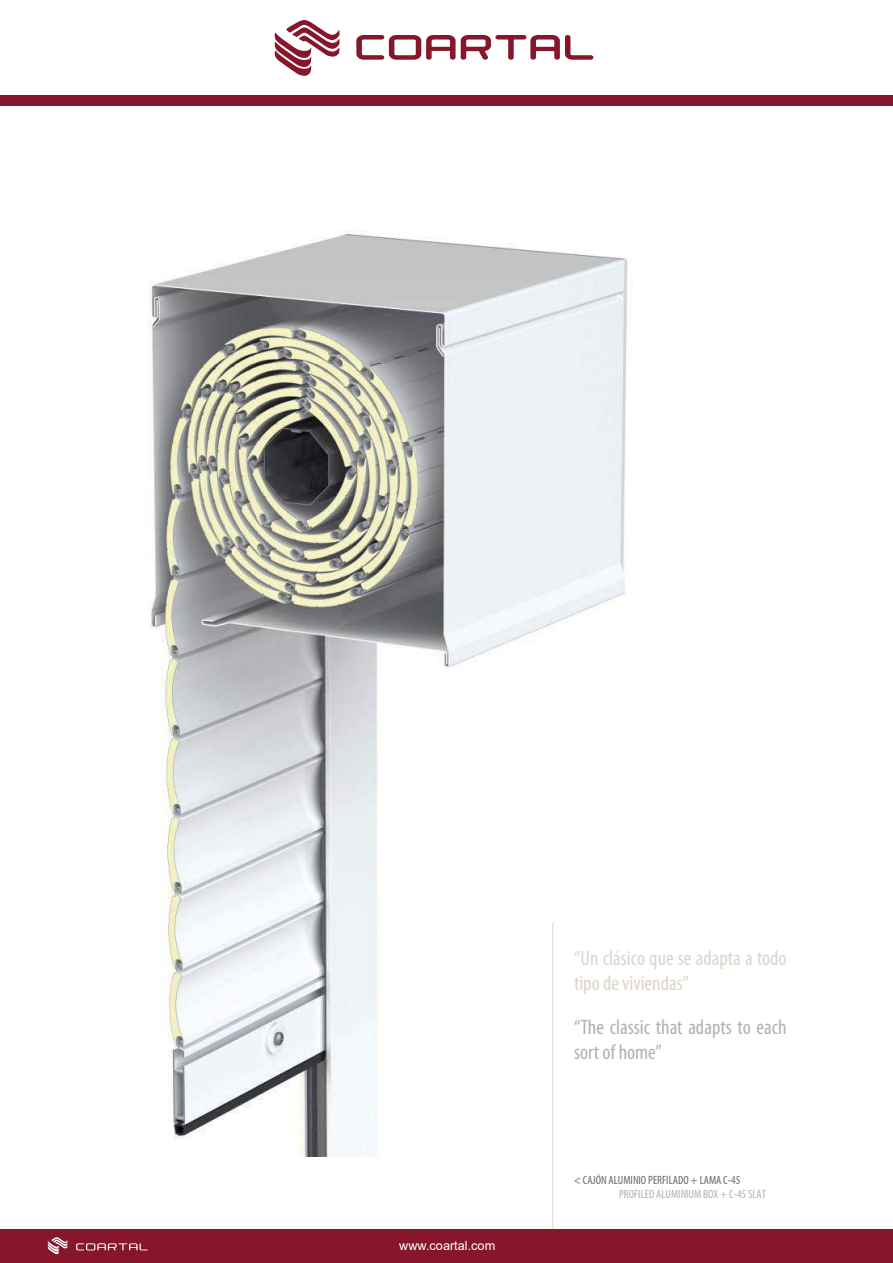
<style>
.page{position:relative;width:893px;height:1263px;background:#fff}
.page>*{position:absolute;margin:0;border:0;box-sizing:border-box;transform-origin:0 0}
.t1{font:condensed 21px/25.2px "Myriad Pro";color:#ddd5ca}
.t2{font:condensed 21px/25.2px "Myriad Pro";color:#b1b1b2}
.t3{font:12.75px "Arial";color:#fff}
.t4{font:condensed 12px "Myriad Pro";color:#6a6769}
.t5{font:condensed 12px "Myriad Pro";color:#b1b1b2}
</style>
<div class="page">
<img style="left:148px;top:231px;width:480px;height:925px">
<hr style="left:892px;top:0;width:1px;height:98px;background:#ddd5ca">
<hr style="left:552px;top:923px;width:1px;height:340px;background:#ddd5ca">
<svg style="left:274px;top:20px;width:66px;height:56px"></svg>
<svg style="left:356px;top:35px;width:238px;height:25px"></svg>
<div style="left:0;top:95px;width:893px;height:11px;background:#87162b"></div>
<div style="left:1px;top:1229px;width:892px;height:34px;background:#87162b"></div>
<svg style="left:48px;top:1237px;width:20px;height:17px"></svg>
<svg style="left:76px;top:1243px;width:72px;height:7px"></svg>
<p class="t3" style="left:399px;top:1236px;width:97px">www.coartal.com</p>
<p class="t1" style="left:574px;top:945px;width:214px">“Un clásico que se adapta a todo tipo de viviendas”</p>
<p class="t2" style="left:574px;top:1014px;width:214px">“The classic that adapts to each sort of home”</p>
<p class="t4" style="left:574px;top:1173px;width:168px">&lt; CAJÓN ALUMINIO PERFILADO + LAMA C-45</p>
<p class="t5" style="left:619px;top:1187px;width:148px">PROFILED ALUMINIUM BOX + C-45 SLAT</p>
</div>
